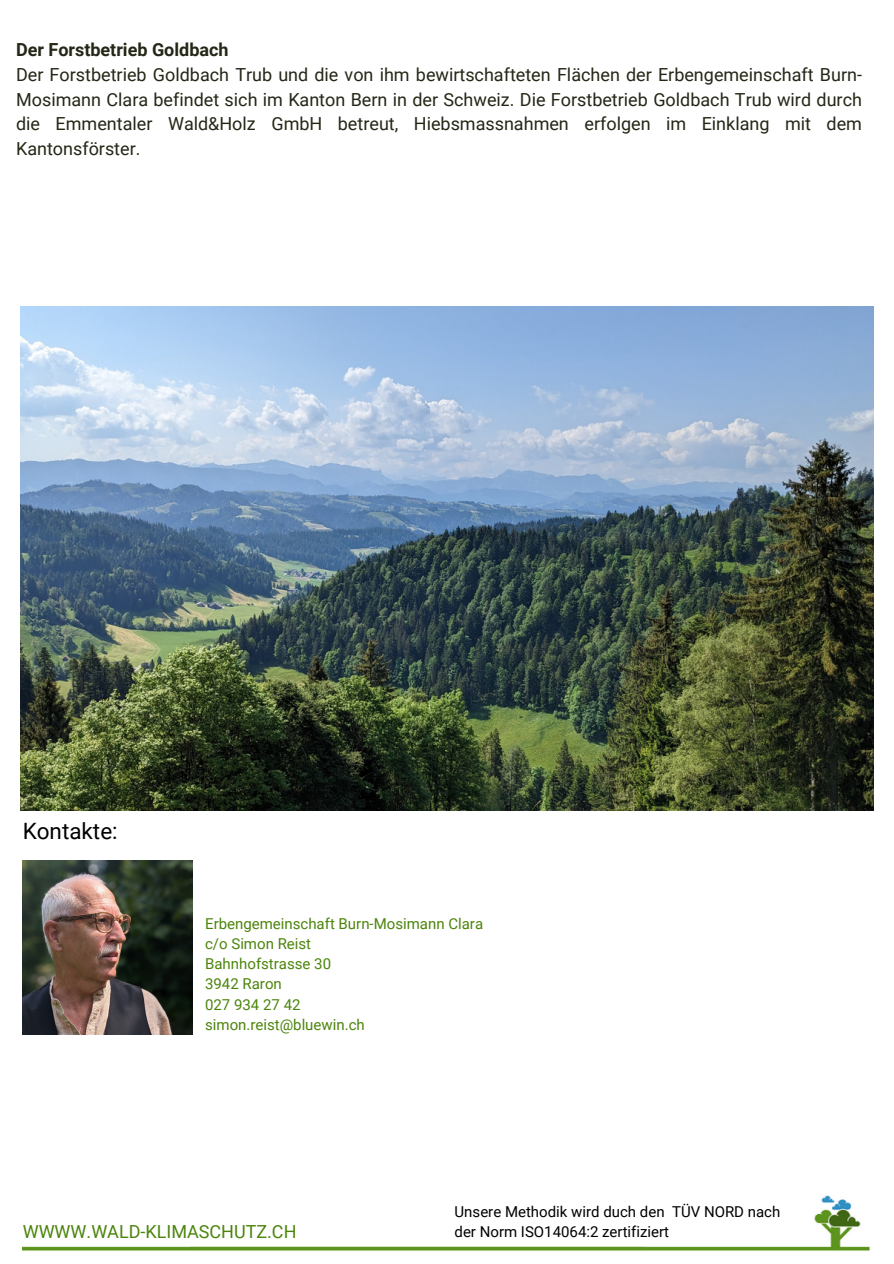
<style>
.page{position:relative;width:894px;height:1264px;background:#fff}
.page>*{position:absolute;margin:0;border:0;box-sizing:border-box;transform-origin:0 0}
.t1{font:22.5px "Roboto";color:#000}
.t2{font:18px/24.8px "Roboto";color:#242716}
.t3{font:18px "Roboto";color:#4c840c}
.t4{font:15px "Roboto";color:#4c840c}
.t5{font:15px/20.2px "Roboto";color:#000}
.s1{font-weight:700}
</style>
<div class="page">
<img style="left:20px;top:306px;width:853px;height:504px">
<img style="left:23px;top:1195px;width:847px;height:56px">
<img style="left:23px;top:860px;width:170px;height:174px">
<h2 class="t2" style="left:16px;top:37px;width:847px"><span class="s1">Der Forstbetrieb Goldbach<br></span>Der Forstbetrieb Goldbach Trub und die von ihm bewirtschafteten Flächen der Erbengemeinschaft Burn-Mosimann Clara befindet sich im Kanton Bern in der Schweiz. Die Forstbetrieb Goldbach Trub wird durch die Emmentaler Wald&amp;Holz GmbH betreut, Hiebsmassnahmen erfolgen im Einklang mit dem Kantonsförster.</h2>
<p class="t1" style="left:23px;top:817px;width:96px">Kontakte:</p>
<p class="t4" style="left:205px;top:914px;width:279px">Erbengemeinschaft Burn-Mosimann Clara</p>
<p class="t4" style="left:205px;top:935px;width:107px">c/o Simon Reist</p>
<p class="t4" style="left:205px;top:955px;width:127px">Bahnhofstrasse 30</p>
<p class="t4" style="left:205px;top:975px;width:78px">3942 Raron</p>
<p class="t4" style="left:205px;top:995px;width:97px">027 934 27 42</p>
<p class="t4" style="left:205px;top:1016px;width:161px">simon.reist@bluewin.ch</p>
<h1 class="t3" style="left:23px;top:1220px;width:275px">WWWW.WALD-KLIMASCHUTZ.CH</h1>
<p class="t5" style="left:454px;top:1201px;width:327px">Unsere Methodik wird duch den TÜV NORD nach der Norm ISO14064:2 zertifiziert</p>
</div>
